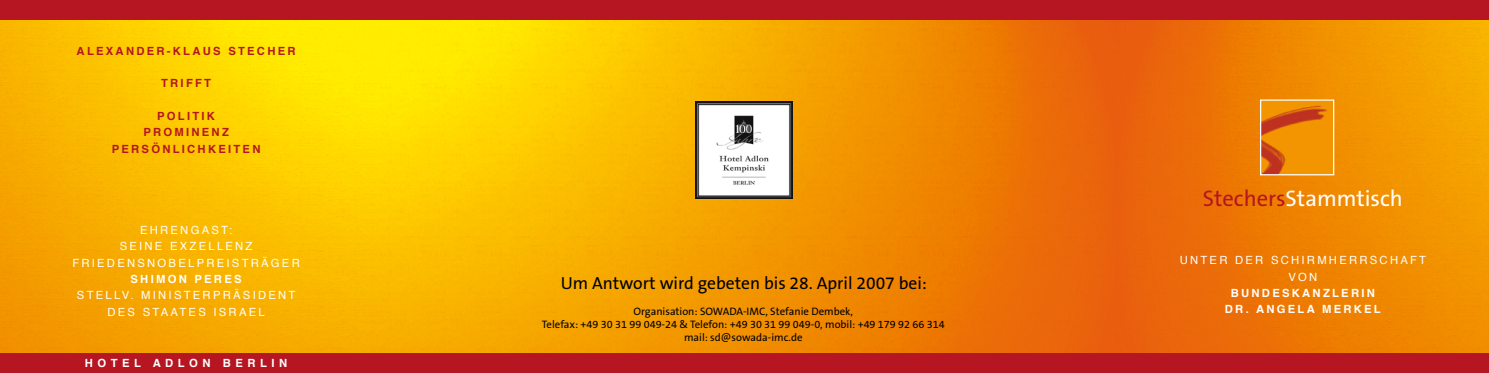
<style>
.page{position:relative;width:1489px;height:373px;background:#fff}
.page>*{position:absolute;margin:0;border:0;box-sizing:border-box;transform-origin:0 0}
.t1{font:22.5px "The Sans B5 Plain";color:#fff}
.t2{font:17.5px "The Sans B5 Plain";color:#000}
.t3{font:11.25px/16.2px "Helvetica";letter-spacing:.2em;color:#fff;text-align:center}
.t4{font:700 11.25px "Helvetica";letter-spacing:.2em;color:#b51621}
.t5{font:700 11.25px/16.2px "Helvetica";letter-spacing:.2em;color:#fff;text-align:center}
.t6{font:10.88px/13px "The Sans B5 Plain";color:#000;text-align:center}
.s1{color:#b51621}
</style>
<div class="page">
<img style="left:372px;top:20px;width:744px;height:332px">
<svg style="left:1116px;top:20px;width:372px;height:332px;background:#ee8103"></svg>
<svg style="left:0;top:20px;width:372px;height:332px;background:#f9bd00"></svg>
<div style="left:0;top:0;width:1488px;height:20px;background:#b51621"></div>
<div style="left:0;top:352px;width:1488px;height:20px;background:#b51621"></div>
<img style="left:695px;top:101px;width:97px;height:97px">
<img style="left:1261px;top:101px;width:71px;height:72px">
<div style="left:1259px;top:99px;width:75px;height:76px;border:1px solid #fff"></div>
<p class="t4" style="left:77px;top:41px;width:220px">ALEXANDER-KLAUS STECHER</p>
<p class="t4" style="left:161px;top:73px;width:51px">TRIFFT</p>
<p class="t4" style="left:157px;top:106px;width:29px">POLITI</p>
<p class="t4" style="left:207px;top:106px;width:10px">K</p>
<p class="t4" style="left:143px;top:122px;width:52px">PR OMINEN</p>
<p class="t4" style="left:222px;top:122px;width:8px">Z</p>
<p class="t4" style="left:112px;top:138px;width:20px">PERS</p>
<p class="t4" style="left:151px;top:138px;width:21px">ÖNLICH</p>
<p class="t4" style="left:208px;top:138px;width:20px">KEITEN</p>
<p class="t3" style="left:72px;top:221px;width:229px">EHRE NGAST:<br>SE INE EXZE LLE NZ<br>FRIE DE NSNOBE LPRE ISTRÄGE R</p>
<p class="t5" style="left:130px;top:270px;width:9px">SHI</p>
<p class="t5" style="left:156px;top:270px;width:59px">MON PERES</p>
<p class="t3" style="left:77px;top:286px;width:220px">STE LLV. MINISTE RPRÄSIDE NT<br>DE S STAATE S I SRAE L</p>
<p class="t5" style="left:85px;top:354px;width:12px">HO</p>
<p class="t5" style="left:111px;top:354px;width:65px">TEL ADL</p>
<p class="t5" style="left:189px;top:354px;width:58px">ON BERLIN</p>
<h2 class="t2" style="left:561px;top:273px;width:367px">Um Antwort wird gebeten bis 28. April 2007 bei:</h2>
<p class="t6" style="left:542px;top:304px;width:404px">Organisation: SOWADA-IMC, Stefanie Dembek,<br>Telefax: +49 30 31 99 049-24 &amp; Telefon: +49 30 31 99 049-0, mobil: +49 179 92 66 314 mail: sd@sowada-imc.de</p>
<h1 class="t1" style="left:1202px;top:186px;width:202px"><span class="s1">Stechers</span>Stammtisch</h1>
<p class="t3" style="left:1179px;top:251px;width:248px">UNTE R DE R SCHIRM HE RRSCHAF T<br>VON</p>
<p class="t5" style="left:1224px;top:284px;width:157px">BUNDESKA NZ LERIN<br>D R. ANGELA MERKEL</p>
</div>
